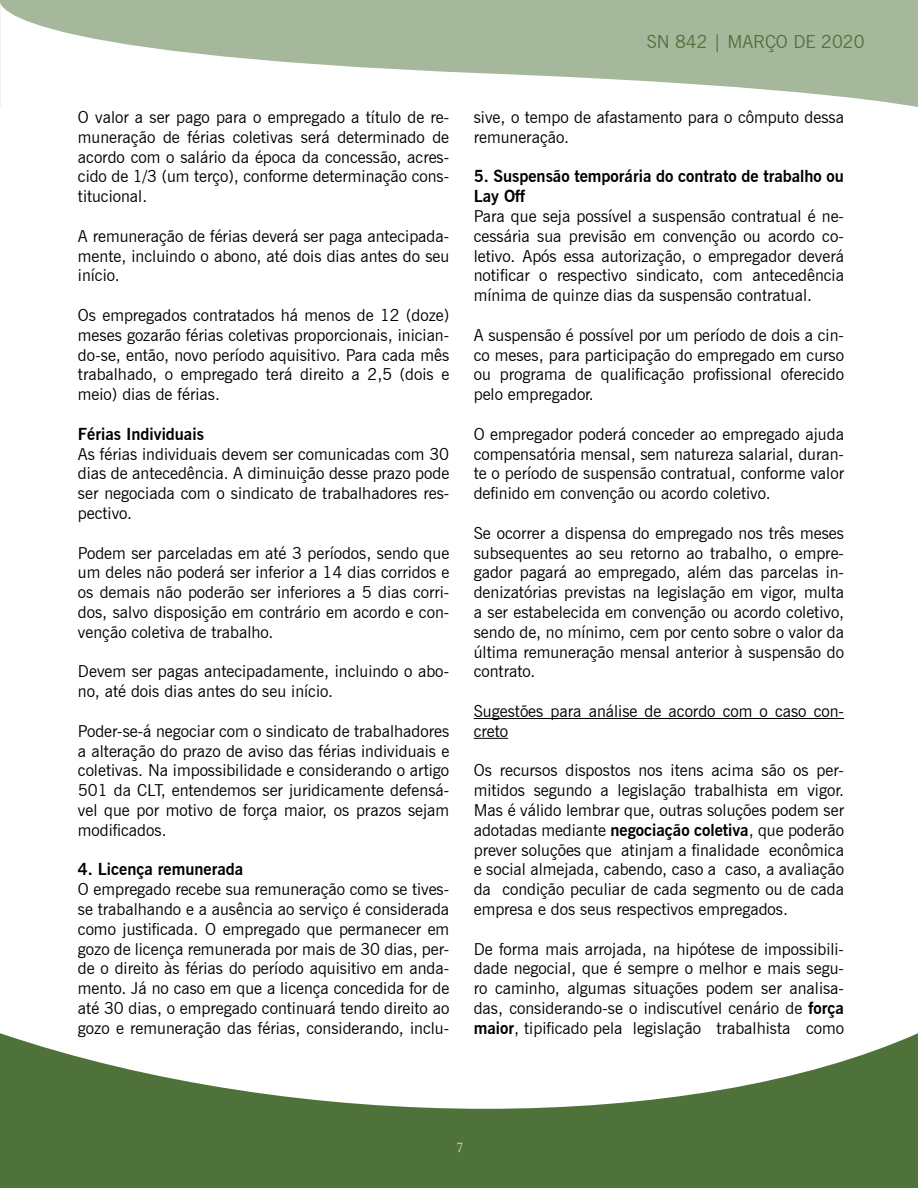
<style>
.page{position:relative;width:918px;height:1188px;background:#fff}
.page>*{position:absolute;margin:0;border:0;box-sizing:border-box;transform-origin:0 0}
.t1{font:18px "News Gothic BT";color:#4e723a}
.t2{font:16.5px/19.8px "News Gothic BT";color:#000;text-align:justify}
.t3{font:700 16.5px/19.8px "News Gothic BT";color:#000}
.t4{font:13.5px "Calisto";color:#c1da96}
.s1{font-weight:700}
</style>
<div class="page">
<svg style="left:1px;top:0;width:917px;height:107px;fill:#a6b89c"></svg>
<svg style="left:0;top:1033px;width:918px;height:155px;fill:#4e723a"></svg>
<svg style="left:0;top:0;width:1px;height:107px"></svg>
<hr style="left:474px;top:718px;width:370px;height:1px;background:#000">
<hr style="left:474px;top:738px;width:34px;height:1px;background:#000">
<p class="t2" style="left:78px;top:107px;width:373px">O valor a ser pago para o empregado a título de re&shy;muneração de férias coletivas será determinado de acordo com o salário da época da concessão, acres&shy;cido de 1/3 (um terço), conforme determinação cons&shy;titucional.</p>
<p class="t2" style="left:78px;top:226px;width:373px">A remuneração de férias deverá ser paga antecipada&shy;mente, incluindo o abono, até dois dias antes do seu início.</p>
<p class="t2" style="left:78px;top:305px;width:373px">Os empregados contratados há menos de 12 (doze) meses gozarão férias coletivas proporcionais, inician&shy;do-se, então, novo período aquisitivo. Para cada mês trabalhado, o empregado terá direito a 2,5 (dois e meio) dias de férias.</p>
<p class="t3" style="left:78px;top:424px;width:127px">Férias Individuais</p>
<p class="t2" style="left:78px;top:444px;width:373px">As férias individuais devem ser comunicadas com 30 dias de antecedência. A diminuição desse prazo pode ser negociada com o sindicato de trabalhadores res&shy;pectivo.</p>
<p class="t2" style="left:78px;top:543px;width:373px">Podem ser parceladas em até 3 períodos, sendo que um deles não poderá ser inferior a 14 dias corridos e os demais não poderão ser inferiores a 5 dias corri&shy;dos, salvo disposição em contrário em acordo e con&shy;venção coletiva de trabalho.</p>
<p class="t2" style="left:78px;top:661px;width:373px">Devem ser pagas antecipadamente, incluindo o abo&shy;no, até dois dias antes do seu início.</p>
<p class="t2" style="left:78px;top:721px;width:373px">Poder-se-á negociar com o sindicato de trabalhadores a alteração do prazo de aviso das férias individuais e coletivas. Na impossibilidade e considerando o artigo 501 da CLT, entendemos ser juridicamente defensá&shy;vel que por motivo de força maior, os prazos sejam modificados.</p>
<p class="t3" style="left:78px;top:859px;width:167px">4. Licença remunerada</p>
<p class="t2" style="left:78px;top:879px;width:373px">O empregado recebe sua remuneração como se tives&shy;se trabalhando e a ausência ao serviço é considerada como justificada. O empregado que permanecer em gozo de licença remunerada por mais de 30 dias, per&shy;de o direito às férias do período aquisitivo em anda&shy;mento. Já no caso em que a licença concedida for de até 30 dias, o empregado continuará tendo direito ao gozo e remuneração das férias, considerando, inclu-</p>
<p class="t1" style="left:647px;top:31px;width:219px">SN 842 | MARÇO DE 2020</p>
<p class="t2" style="left:474px;top:107px;width:372px">sive, o tempo de afastamento para o cômputo dessa remuneração.</p>
<p class="t3" style="left:474px;top:166px;width:372px">5. Suspensão temporária do contrato de trabalho ou<br>Lay Off</p>
<p class="t2" style="left:474px;top:206px;width:372px">Para que seja possível a suspensão contratual é ne&shy;cessária sua previsão em convenção ou acordo co&shy;letivo. Após essa autorização, o empregador deverá notificar o respectivo sindicato, com antecedência mínima de quinze dias da suspensão contratual.</p>
<p class="t2" style="left:474px;top:325px;width:372px">A suspensão é possível por um período de dois a cin&shy;co meses, para participação do empregado em curso ou programa de qualificação profissional oferecido pelo empregador.</p>
<p class="t2" style="left:474px;top:424px;width:372px">O empregador poderá conceder ao empregado ajuda compensatória mensal, sem natureza salarial, duran&shy;te o período de suspensão contratual, conforme valor definido em convenção ou acordo coletivo.</p>
<p class="t2" style="left:474px;top:523px;width:372px">Se ocorrer a dispensa do empregado nos três meses subsequentes ao seu retorno ao trabalho, o empre&shy;gador pagará ao empregado, além das parcelas in&shy;denizatórias previstas na legislação em vigor, multa a ser estabelecida em convenção ou acordo coletivo, sendo de, no mínimo, cem por cento sobre o valor da última remuneração mensal anterior à suspensão do contrato.</p>
<p class="t2" style="left:474px;top:701px;width:372px">Sugestões para análise de acordo com o caso con&shy;creto</p>
<p class="t2" style="left:474px;top:760px;width:372px">Os recursos dispostos nos itens acima são os per&shy;mitidos segundo a legislação trabalhista em vigor.<br>Mas é válido lembrar que, outras soluções podem ser adotadas mediante <span class="s1">negociação coletiva</span>, que poderão prever soluções que atinjam a finalidade econômica e social almejada, cabendo, caso a caso, a avaliação da condição peculiar de cada segmento ou de cada empresa e dos seus respectivos empregados.</p>
<p class="t2" style="left:474px;top:939px;width:372px">De forma mais arrojada, na hipótese de impossibili&shy;dade negocial, que é sempre o melhor e mais segu&shy;ro caminho, algumas situações podem ser analisa&shy;das, considerando-se o indiscutível cenário de <span class="s1">força maior</span>, tipificado pela legislação trabalhista como</p>
<p class="t4" style="left:456px;top:1140px;width:8px">7</p>
</div>
